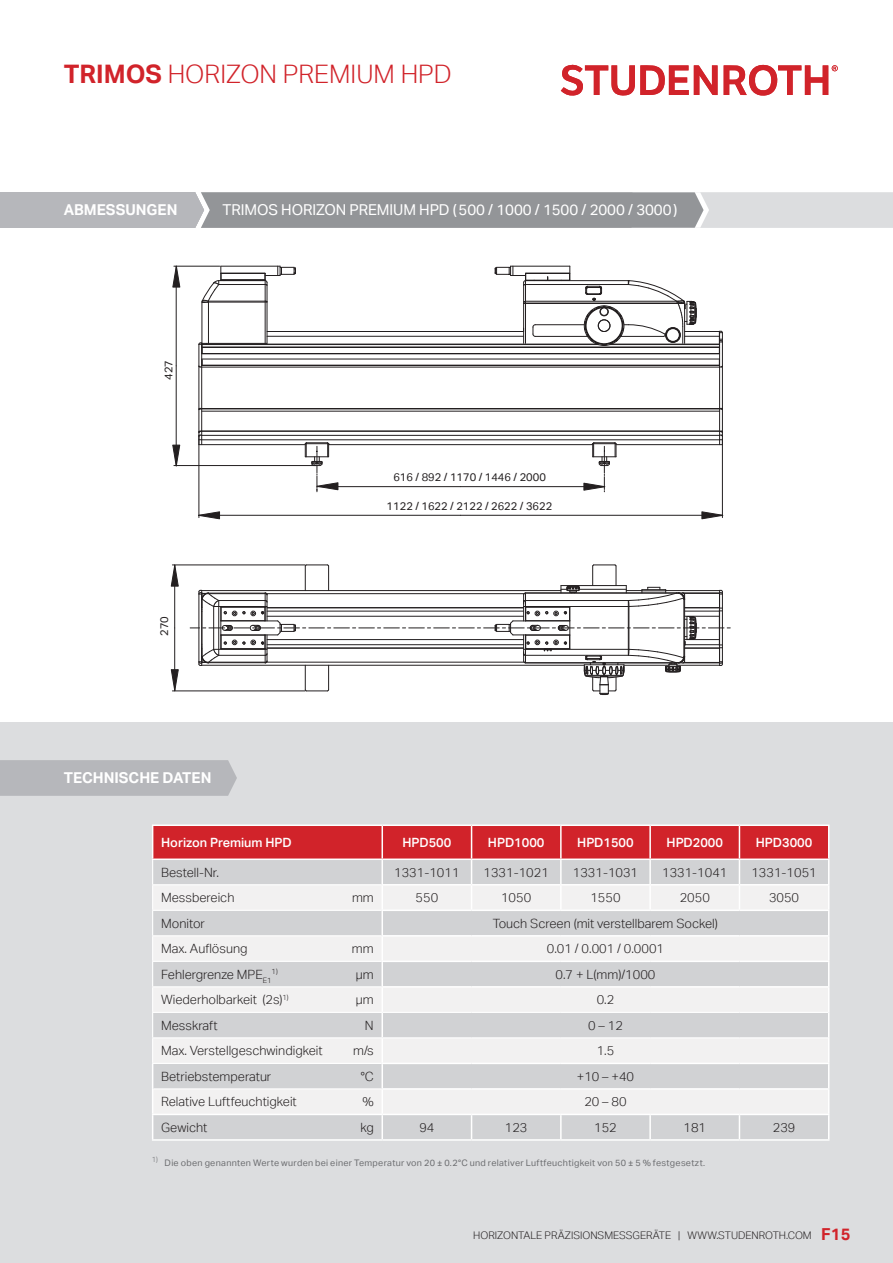
<style>
.page{position:relative;width:893px;height:1263px;background:#fff}
.page>*{position:absolute;margin:0;border:0;box-sizing:border-box;transform-origin:0 0}
.t1{font:300 25.5px "Aktiv Grotesk";color:#d1232a}
.t2{font:15px "Aktiv Grotesk";letter-spacing:-.005em;color:#fff}
.t3{font:700 15px "Aktiv Grotesk";color:#fff}
.t4{font:300 12.75px "Aktiv Grotesk";color:#231f20}
.t5{font:500 12.75px "Aktiv Grotesk";color:#fff}
.t6{font:11.1px "Aktiv Grotesk";color:#231f20}
.t7{font:300 10.5px "Aktiv Grotesk";color:#231f20}
.t8{font:9px "Aktiv Grotesk";letter-spacing:.03em;color:#6c6d70}
.t9{font:300 7.5px "Aktiv Grotesk";color:#6c6d70}
.t10{font:300 7.5px "Aktiv Grotesk";color:#231f20}
.s1{font-weight:700}
.s2{font-weight:700;font-size:16.5px;color:#d1232a}
</style>
<div class="page">
<div style="left:0;top:723px;width:893px;height:540px;background:#dcdddf"></div>
<div style="left:0;top:760px;width:237px;height:36px;background:#b6b7bb"></div>
<svg style="left:561px;top:64px;width:156px;height:32px"></svg>
<svg style="left:724px;top:65px;width:114px;height:31px"></svg>
<svg style="left:0;top:192px;width:893px;height:36px;background:#acadb0"></svg>
<hr style="left:152px;top:1139px;width:230px;height:2px;background:#fff">
<hr style="left:382px;top:1139px;width:90px;height:2px;background:#fff">
<hr style="left:472px;top:1139px;width:89px;height:2px;background:#fff">
<hr style="left:561px;top:1139px;width:89px;height:2px;background:#fff">
<hr style="left:650px;top:1139px;width:89px;height:2px;background:#fff">
<hr style="left:739px;top:1139px;width:90px;height:2px;background:#fff">
<hr style="left:152px;top:824px;width:230px;height:2px;background:#fff">
<hr style="left:382px;top:824px;width:90px;height:2px;background:#fff">
<hr style="left:472px;top:824px;width:89px;height:2px;background:#fff">
<hr style="left:561px;top:824px;width:89px;height:2px;background:#fff">
<hr style="left:650px;top:824px;width:89px;height:2px;background:#fff">
<hr style="left:739px;top:824px;width:90px;height:2px;background:#fff">
<svg style="left:152px;top:825px;width:677px;height:314px"></svg>
<hr style="left:382px;top:1037px;width:90px;height:1px;background:#fff">
<hr style="left:472px;top:1037px;width:89px;height:1px;background:#fff">
<hr style="left:561px;top:1037px;width:89px;height:1px;background:#fff">
<hr style="left:650px;top:1037px;width:89px;height:1px;background:#fff">
<hr style="left:739px;top:1037px;width:89px;height:1px;background:#fff">
<hr style="left:152px;top:1063px;width:229px;height:1px;background:#fff">
<hr style="left:153px;top:1088px;width:228px;height:1px;background:#fff">
<hr style="left:722px;top:439px;width:1px;height:79px;background:#231f20">
<hr style="left:199px;top:435px;width:1px;height:83px;background:#231f20">
<hr style="left:461px;top:515px;width:261px;height:1px;background:#231f20">
<hr style="left:199px;top:515px;width:262px;height:1px;background:#231f20">
<hr style="left:461px;top:486px;width:143px;height:1px;background:#231f20">
<hr style="left:317px;top:486px;width:144px;height:1px;background:#231f20">
<hr style="left:174px;top:266px;width:46px;height:1px;background:#231f20">
<hr style="left:174px;top:465px;width:142px;height:1px;background:#231f20">
<hr style="left:176px;top:266px;width:1px;height:100px;background:#231f20">
<hr style="left:176px;top:366px;width:1px;height:99px;background:#231f20">
<hr style="left:172px;top:565px;width:133px;height:1px;background:#231f20">
<hr style="left:172px;top:690px;width:133px;height:1px;background:#231f20">
<hr style="left:174px;top:565px;width:1px;height:63px;background:#231f20">
<hr style="left:174px;top:628px;width:1px;height:63px;background:#231f20">
<hr style="left:219px;top:284px;width:46px;height:1px;background:#231f20">
<hr style="left:221px;top:280px;width:44px;height:1px;background:#231f20">
<hr style="left:221px;top:279px;width:44px;height:1px;background:#231f20">
<hr style="left:221px;top:273px;width:44px;height:1px;background:#231f20">
<hr style="left:221px;top:266px;width:59px;height:1px;background:#231f20">
<svg style="left:198px;top:301px;width:525px;height:166px"></svg>
<svg style="left:260px;top:266px;width:36px;height:20px"></svg>
<svg style="left:201px;top:266px;width:25px;height:37px"></svg>
<svg style="left:495px;top:266px;width:202px;height:80px"></svg>
<svg style="left:172px;top:444px;width:9px;height:23px"></svg>
<svg style="left:172px;top:265px;width:9px;height:23px"></svg>
<svg style="left:304px;top:442px;width:35px;height:50px"></svg>
<svg style="left:583px;top:442px;width:34px;height:50px"></svg>
<svg style="left:198px;top:511px;width:22px;height:9px"></svg>
<svg style="left:701px;top:511px;width:23px;height:9px"></svg>
<svg style="left:170px;top:669px;width:9px;height:22px"></svg>
<svg style="left:170px;top:564px;width:9px;height:23px"></svg>
<svg style="left:190px;top:564px;width:540px;height:131px"></svg>
<h1 class="t1" style="left:64px;top:59px;width:389px"><span class="s1">TRIMOS</span> HORIZON PREMIUM HPD</h1>
<p class="t3" style="left:64px;top:200px;width:115px">ABMESSUNGEN</p>
<p class="t2" style="left:222px;top:201px;width:456px">TRIMOS HORIZON PREMIUM HPD (500 / 1000 / 1500 / 2000 / 3000)</p>
<p class="t6" style="left:162px;top:380px;width:21px;rotate:-90deg">427</p>
<p class="t6" style="left:158px;top:636px;width:21px;rotate:-90deg">270</p>
<p class="t3" style="left:64px;top:768px;width:149px">TECHNISCHE DATEN</p>
<p class="t6" style="left:393px;top:470px;width:154px">616 / 892 / 1170 / 1446 / 2000</p>
<p class="t6" style="left:387px;top:499px;width:167px">1122 / 1622 / 2122 / 2622 / 3622</p>
<p class="t5" style="left:161px;top:834px;width:132px">Horizon Premium HPD</p>
<p class="t5" style="left:402px;top:834px;width:50px">HPD500</p>
<p class="t5" style="left:488px;top:834px;width:58px">HPD1000</p>
<p class="t5" style="left:577px;top:834px;width:58px">HPD1500</p>
<p class="t5" style="left:667px;top:834px;width:58px">HPD2000</p>
<p class="t5" style="left:756px;top:834px;width:58px">HPD3000</p>
<p class="t4" style="left:161px;top:865px;width:59px">Bestell-Nr.</p>
<p class="t4" style="left:394px;top:865px;width:67px">1331-1011</p>
<p class="t4" style="left:483px;top:865px;width:67px">1331-1021</p>
<p class="t4" style="left:573px;top:865px;width:67px">1331-1031</p>
<p class="t4" style="left:662px;top:865px;width:67px">1331-1041</p>
<p class="t4" style="left:751px;top:865px;width:67px">1331-1051</p>
<p class="t4" style="left:161px;top:890px;width:75px">Messbereich</p>
<p class="t4" style="left:352px;top:890px;width:23px">mm</p>
<p class="t4" style="left:416px;top:890px;width:24px">550</p>
<p class="t4" style="left:501px;top:890px;width:32px">1050</p>
<p class="t4" style="left:590px;top:890px;width:32px">1550</p>
<p class="t4" style="left:680px;top:890px;width:32px">2050</p>
<p class="t4" style="left:769px;top:890px;width:32px">3050</p>
<p class="t4" style="left:161px;top:916px;width:45px">Monitor</p>
<p class="t4" style="left:493px;top:916px;width:227px">Touch Screen (mit verstellbarem Sockel)</p>
<p class="t4" style="left:161px;top:941px;width:88px">Max. Auflösung</p>
<p class="t4" style="left:352px;top:941px;width:23px">mm</p>
<p class="t4" style="left:547px;top:941px;width:119px">0.01 / 0.001 / 0.0001</p>
<p class="t4" style="left:161px;top:967px;width:112px">Fehlergrenze MPE<sub>E1</sub></p>
<p class="t10" style="left:272px;top:967px;width:8px">1)</p>
<p class="t4" style="left:356px;top:967px;width:19px">µm</p>
<p class="t4" style="left:556px;top:967px;width:101px">0.7 + L(mm)/1000</p>
<p class="t4" style="left:161px;top:992px;width:129px">Wiederholbarkeit (2s)<sup>1)</sup></p>
<p class="t4" style="left:356px;top:992px;width:19px">µm</p>
<p class="t4" style="left:597px;top:992px;width:19px">0.2</p>
<p class="t4" style="left:161px;top:1018px;width:58px">Messkraft</p>
<p class="t4" style="left:365px;top:1018px;width:10px">N</p>
<p class="t4" style="left:588px;top:1018px;width:36px">0 – 12</p>
<p class="t4" style="left:161px;top:1043px;width:163px">Max. Verstellgeschwindigkeit</p>
<p class="t4" style="left:353px;top:1043px;width:22px">m/s</p>
<p class="t4" style="left:597px;top:1043px;width:19px">1.5</p>
<p class="t4" style="left:161px;top:1069px;width:112px">Betriebstemperatur</p>
<p class="t4" style="left:361px;top:1069px;width:15px">°C</p>
<p class="t4" style="left:577px;top:1069px;width:59px">+10 – +40</p>
<p class="t4" style="left:161px;top:1094px;width:137px">Relative Luftfeuchtigkeit</p>
<p class="t4" style="left:362px;top:1094px;width:13px">%</p>
<p class="t4" style="left:584px;top:1094px;width:44px">20 – 80</p>
<p class="t4" style="left:161px;top:1120px;width:48px">Gewicht</p>
<p class="t4" style="left:360px;top:1120px;width:15px">kg</p>
<p class="t4" style="left:419px;top:1120px;width:17px">94</p>
<p class="t4" style="left:505px;top:1120px;width:24px">123</p>
<p class="t4" style="left:594px;top:1120px;width:24px">152</p>
<p class="t4" style="left:683px;top:1120px;width:24px">181</p>
<p class="t4" style="left:773px;top:1120px;width:24px">239</p>
<p class="t9" style="left:152px;top:1155px;width:7px">1)</p>
<p class="t8" style="left:165px;top:1158px;width:542px">Die oben genannten Werte wurden bei einer Temperatur von 20 ± 0.2°C und relativer Luftfeuchtigkeit von 50 ± 5 % festgesetzt.</p>
<p class="t7" style="left:473px;top:1229px;width:379px">HORIZONTALE PRÄZISIONSMESSGERÄTE | WWW.STUDENROTH.COM <span class="s2">F15</span></p>
</div>
